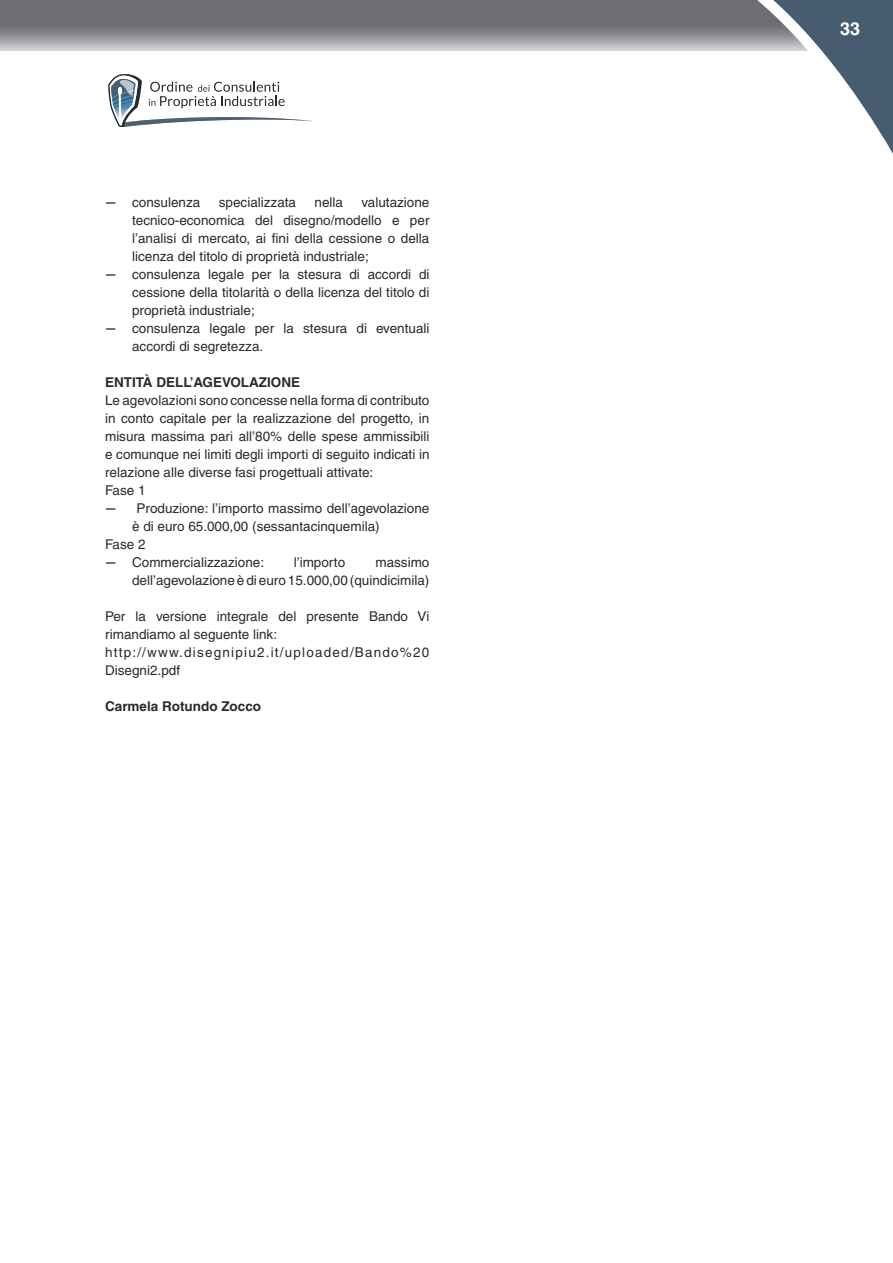
<style>
.page{position:relative;width:893px;height:1263px;background:#fff}
.page>*{position:absolute;margin:0;border:0;box-sizing:border-box;transform-origin:0 0}
.t1{font:700 18px "Helvetica";color:#fff}
.t2{font:13.5px/18px "Helvetica";color:#262b30}
.t3{font:700 13.5px "Helvetica";color:#262b30}
.s1{font-family:"Lato";font-weight:700}
</style>
<div class="page">
<svg style="left:0;top:0;width:712px;height:51px;background:#858689"></svg>
<svg style="left:712px;top:0;width:181px;height:154px"></svg>
<svg style="left:108px;top:74px;width:204px;height:53px"></svg>
<p class="t2" style="left:132px;top:194px;width:299px;text-align:justify;text-indent:229px">valutazione tecnico-economica del disegno/modello e per l’analisi di mercato, ai fini della cessione o della licenza del titolo di proprietà industriale;</p>
<p class="t2" style="left:132px;top:266px;width:299px;text-align:justify;text-indent:-27px"><span class="s1">—</span> consulenza legale per la stesura di accordi di cessione della titolarità o della licenza del titolo di proprietà industriale;</p>
<p class="t2" style="left:132px;top:320px;width:299px;text-indent:-27px"><span class="s1">—</span> consulenza legale per la stesura di eventuali accordi di segretezza.</p>
<p class="t3" style="left:105px;top:374px;width:197px">ENTITÀ DELL’AGEVOLAZIONE</p>
<p class="t2" style="left:105px;top:392px;width:326px">Le agevolazioni sono concesse nella forma di contributo in conto capitale per la realizzazione del progetto, in misura massima pari all’80% delle spese ammissibili e comunque nei limiti degli importi di seguito indicati in relazione alle diverse fasi progettuali attivate:<br>Fase 1</p>
<p class="t2" style="left:105px;top:500px;width:326px"><span class="s1">—</span> Produzione: l’importo massimo dell’agevolazione</p>
<p class="t2" style="left:132px;top:518px;width:249px">è di euro 65.000,00 (sessantacinquemila)</p>
<p class="t2" style="left:105px;top:536px;width:42px">Fase 2</p>
<p class="t2" style="left:105px;top:554px;width:161px"><span class="s1">—</span> Commercializzazione:</p>
<p class="t2" style="left:294px;top:554px;width:53px">l’importo</p>
<p class="t2" style="left:105px;top:194px;width:97px"><span class="s1">—</span> consulenza</p>
<p class="t2" style="left:219px;top:194px;width:79px">specializzata</p>
<p class="t2" style="left:315px;top:194px;width:30px">nella</p>
<p class="t2" style="left:132px;top:554px;width:299px;text-align:right">massimo<br>dell’agevolazione è di euro 15.000,00 (quindicimila)</p>
<p class="t2" style="left:105px;top:608px;width:326px">Per la versione integrale del presente Bando Vi rimandiamo al seguente link: http://www.disegnipiu2.it/uploaded/Bando%20<br>Disegni2.pdf</p>
<p class="t3" style="left:105px;top:698px;width:158px">Carmela Rotundo Zocco</p>
<h1 class="t1" style="left:840px;top:18px;width:22px">33</h1>
</div>
